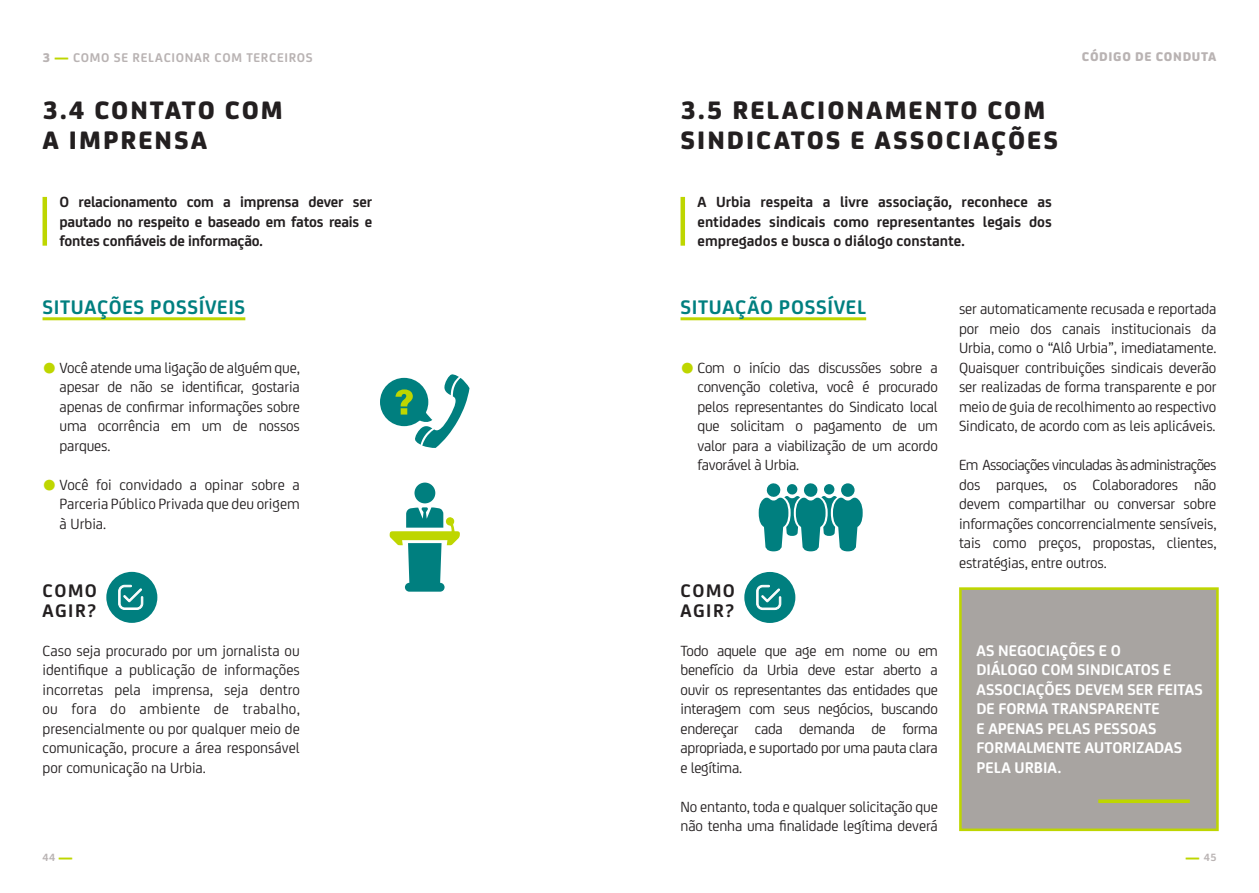
<style>
.page{position:relative;width:1259px;height:893px;background:#fff}
.page>*{position:absolute;margin:0;border:0;box-sizing:border-box;transform-origin:0 0}
.titulo{font:800 27px/29.2px "FS Joey Pro";letter-spacing:.075em;color:#231f20}
.sub_titulo_verde{font:700 21px "FS Joey Pro";letter-spacing:.03em;color:#007f7f}
.sub_titulo{font:700 19.5px/19.5px "FS Joey Pro";letter-spacing:.08em;color:#231f20}
.destaque_branco_CX_A{font:700 16.5px/19.5px "FS Joey Pro";color:#fff}
.texto{font:15.75px/19.5px "FS Joey Pro";letter-spacing:-.01em;color:#231f20;text-align:justify}
.texto_bold{font:700 15.75px/19.5px "FS Joey Pro";letter-spacing:-.01em;color:#231f20;text-align:justify}
.t1{font:700 13.5px "FS Joey Pro";letter-spacing:.05em;color:#b9b3b3}
.t2{font:800 13.5px "FS Joey Pro";letter-spacing:.05em;color:#b9b3b3}
.t3{font:700 11.25px "FS Joey Pro";color:#b9b3b3}
.s1{font-weight:800}
.s2{font-weight:800;color:#bed600}
.s3{font-weight:700;font-size:45px;color:#bed600}
.s4{font-weight:800;font-size:13.5px;color:#bed600}
</style>
<div class="page">
<div style="left:959px;top:587px;width:259px;height:244px;background:#a8a4a1;border:3px solid #bed600"></div>
<hr style="left:43px;top:317px;width:202px;height:3px;background:#bed600">
<hr style="left:680px;top:317px;width:186px;height:3px;background:#bed600">
<hr style="left:43px;top:197px;width:4px;height:49px;background:#bed600">
<div style="left:680px;top:197px;width:5px;height:49px;background:#bed600"></div>
<div style="left:106px;top:572px;width:51px;height:51px;background:#007f7f;border-radius:50%"></div>
<svg style="left:118px;top:584px;width:26px;height:26px"></svg>
<div style="left:414px;top:483px;width:21px;height:20px;background:#007f7f;border-radius:50%"></div>
<div style="left:405px;top:583px;width:39px;height:9px;background:#007f7f;border-radius:4px"></div>
<svg style="left:389px;top:507px;width:71px;height:38px"></svg>
<div style="left:380px;top:378px;width:48px;height:48px;background:#007f7f;border-radius:50%"></div>
<svg style="left:395px;top:374px;width:74px;height:74px"></svg>
<svg style="left:1098px;top:799px;width:91px;height:4px"></svg>
<svg style="left:758px;top:483px;width:104px;height:68px"></svg>
<div style="left:744px;top:572px;width:51px;height:51px;background:#007f7f;border-radius:50%"></div>
<svg style="left:756px;top:585px;width:25px;height:25px"></svg>
<p class="t1" style="left:43px;top:48px;width:272px"><span class="s1">3</span> <span class="s2">—</span> COMO SE RELACIONAR COM TERCEIROS</p>
<p class="titulo" style="left:43px;top:94px;width:242px">3.4 CONTATO COM<br>A IMPRENSA</p>
<p class="titulo" style="left:680px;top:94px;width:379px">3.5 RELACIONAMENTO COM<br>SINDICATOS E ASSOCIAÇÕES</p>
<p class="texto_bold" style="left:60px;top:191px;width:314px">O relacionamento com a imprensa dever ser pautado no respeito e baseado em fatos reais e fontes confiáveis de informação.</p>
<p class="texto_bold" style="left:697px;top:191px;width:356px">A Urbia respeita a livre associação, reconhece as entidades sindicais como representantes legais dos empregados e busca o diálogo constante.</p>
<p class="t2" style="left:1082px;top:46px;width:136px">CÓDIGO DE CONDUTA</p>
<p class="sub_titulo_verde" style="left:43px;top:292px;width:204px">SITUAÇÕES POSSÍVEIS</p>
<p class="texto" style="left:60px;top:357px;width:242px;text-indent:-17px"><span class="s3">•</span> Você atende uma ligação de alguém que, apesar de não se identificar, gostaria apenas de confirmar informações sobre uma ocorrência em um de nossos parques.</p>
<p class="texto" style="left:60px;top:474px;width:242px;text-indent:-17px"><span class="s3">•</span> Você foi convidado a opinar sobre a Parceria Público Privada que deu origem à Urbia.</p>
<p class="sub_titulo" style="left:43px;top:580px;width:56px">COMO<br>AGIR?</p>
<p class="texto" style="left:43px;top:640px;width:259px">Caso seja procurado por um jornalista ou identifique a publicação de informações incorretas pela imprensa, seja dentro ou fora do ambiente de trabalho, presencialmente ou por qualquer meio de comunicação, procure a área responsável por comunicação na Urbia.</p>
<p class="sub_titulo_verde" style="left:680px;top:292px;width:187px">SITUAÇÃO POSSÍVEL</p>
<p class="texto" style="left:697px;top:357px;width:242px;text-indent:-17px"><span class="s3">•</span> Com o início das discussões sobre a convenção coletiva, você é procurado pelos representantes do Sindicato local que solicitam o pagamento de um valor para a viabilização de um acordo favorável à Urbia.</p>
<p class="sub_titulo" style="left:680px;top:580px;width:56px">COMO<br>AGIR?</p>
<p class="texto" style="left:680px;top:640px;width:259px">Todo aquele que age em nome ou em benefício da Urbia deve estar aberto a ouvir os representantes das entidades que interagem com seus negócios, buscando endereçar cada demanda de forma apropriada, e suportado por uma pauta clara e legítima.</p>
<p class="texto" style="left:680px;top:796px;width:259px">No entanto, toda e qualquer solicitação que não tenha uma finalidade legítima deverá</p>
<p class="texto" style="left:959px;top:298px;width:259px">ser automaticamente recusada e reportada por meio dos canais institucionais da Urbia, como o “Alô Urbia”, imediatamente.<br>Quaisquer contribuições sindicais deverão ser realizadas de forma transparente e por meio de guia de recolhimento ao respectivo Sindicato, de acordo com as leis aplicáveis.</p>
<p class="texto" style="left:959px;top:454px;width:259px">Em Associações vinculadas às administrações dos parques, os Colaboradores não devem compartilhar ou conversar sobre informações concorrencialmente sensíveis, tais como preços, propostas, clientes, estratégias, entre outros.</p>
<p class="destaque_branco_CX_A" style="left:976px;top:639px;width:228px">AS NEGOCIAÇÕES E O<br>DIÁLOGO COM SINDICATOS E<br>ASSOCIAÇÕES DEVEM SER FEITAS<br>DE FORMA TRANSPARENTE<br>E APENAS PELAS PESSOAS<br>FORMALMENTE AUTORIZADAS<br>PELA URBIA.</p>
<p class="t3" style="left:43px;top:849px;width:31px">44 <span class="s4">—</span></p>
<p class="t3" style="left:1186px;top:849px;width:32px"><span class="s4">—</span> 45</p>
</div>
